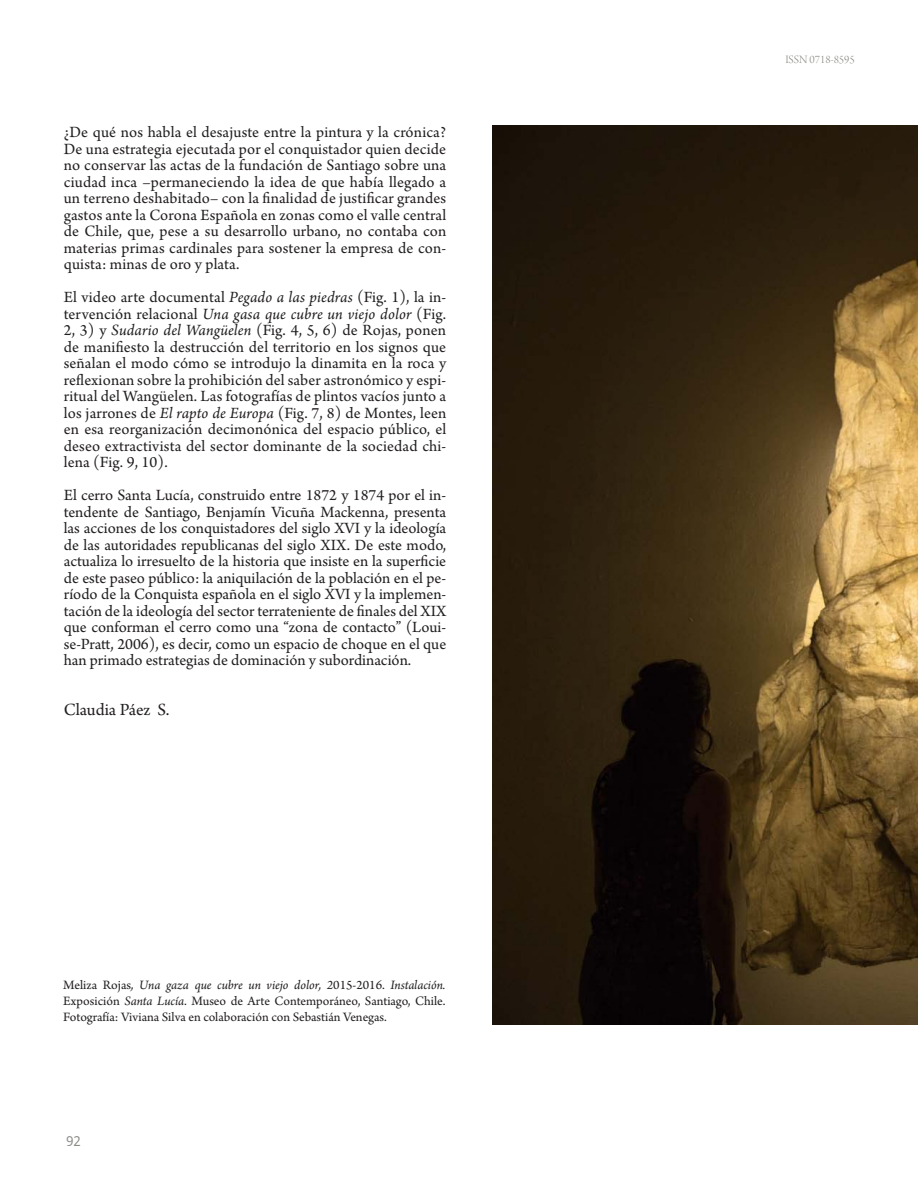
<style>
.page{position:relative;width:918px;height:1188px;background:#fff}
.page>*{position:absolute;margin:0;border:0;box-sizing:border-box;transform-origin:0 0}
.t1{font:18px "Arno Pro";letter-spacing:-.005em;color:#231f20}
.t2{font:16.5px/16.5px "Arno Pro";letter-spacing:.005em;color:#231f20;text-align:justify}
.t3{font:13.5px/16.2px "Arno Pro";letter-spacing:-.005em;color:#231f20;text-align:justify}
.t4{font:13.5px "Droid Sans";color:#8b8e87}
.t5{font:12px "Arno Pro Light Display";color:#8c8f88}
.s1{font-style:italic}
</style>
<div class="page">
<img style="left:493px;top:126px;width:425px;height:898px">
<p class="t2" style="left:64px;top:125px;width:384px">¿De qué nos habla el desajuste entre la pintura y la crónica?<br>De una estrategia ejecutada por el conquistador quien decide no conservar las actas de la fundación de Santiago sobre una ciudad inca –permaneciendo la idea de que había llegado a un terreno deshabitado– con la finalidad de justificar grandes gastos ante la Corona Española en zonas como el valle central de Chile, que, pese a su desarrollo urbano, no contaba con materias primas cardinales para sostener la empresa de con&shy;quista: minas de oro y plata.</p>
<p class="t2" style="left:64px;top:290px;width:384px">El video arte documental <span class="s1">Pegado a las piedras</span> (Fig. 1), la in&shy;tervención relacional <span class="s1">Una gasa que cubre un viejo dolor</span> (Fig.<br>2, 3) y <span class="s1">Sudario del Wangüelen</span> (Fig. 4, 5, 6) de Rojas, ponen de manifiesto la destrucción del territorio en los signos que señalan el modo cómo se introdujo la dinamita en la roca y reflexionan sobre la prohibición del saber astronómico y espi&shy;ritual del Wangüelen. Las fotografías de plintos vacíos junto a los jarrones de <span class="s1">El rapto de Europa</span> (Fig. 7, 8) de Montes, leen en esa reorganización decimonónica del espacio público, el deseo extractivista del sector dominante de la sociedad chi&shy;lena (Fig. 9, 10).</p>
<p class="t2" style="left:64px;top:488px;width:384px">El cerro Santa Lucía, construido entre 1872 y 1874 por el in&shy;tendente de Santiago, Benjamín Vicuña Mackenna, presenta las acciones de los conquistadores del siglo XVI y la ideología de las autoridades republicanas del siglo XIX. De este modo, actualiza lo irresuelto de la historia que insiste en la superficie de este paseo público: la aniquilación de la población en el pe&shy;ríodo de la Conquista española en el siglo XVI y la implemen&shy;tación de la ideología del sector terrateniente de finales del XIX que conforman el cerro como una “zona de contacto” (Loui&shy;se-Pratt, 2006), es decir, como un espacio de choque en el que han primado estrategias de dominación y subordinación.</p>
<p class="t1" style="left:64px;top:699px;width:107px">Claudia Páez S.</p>
<p class="t3" style="left:63px;top:977px;width:384px">Meliza Rojas<span class="s1">, Una gaza que cubre un viejo dolor, 2</span>015-2016. <span class="s1">Instalación.<br></span>Exposición <span class="s1">Santa Lucía</span>. Museo de Arte Contemporáneo, Santiago, Chile.<br>Fotografía: Viviana Silva en colaboración con Sebastián Venegas.</p>
<p class="t4" style="left:66px;top:1134px;width:16px">92</p>
<p class="t5" style="left:785px;top:53px;width:71px">ISSN 0718-8595</p>
</div>
